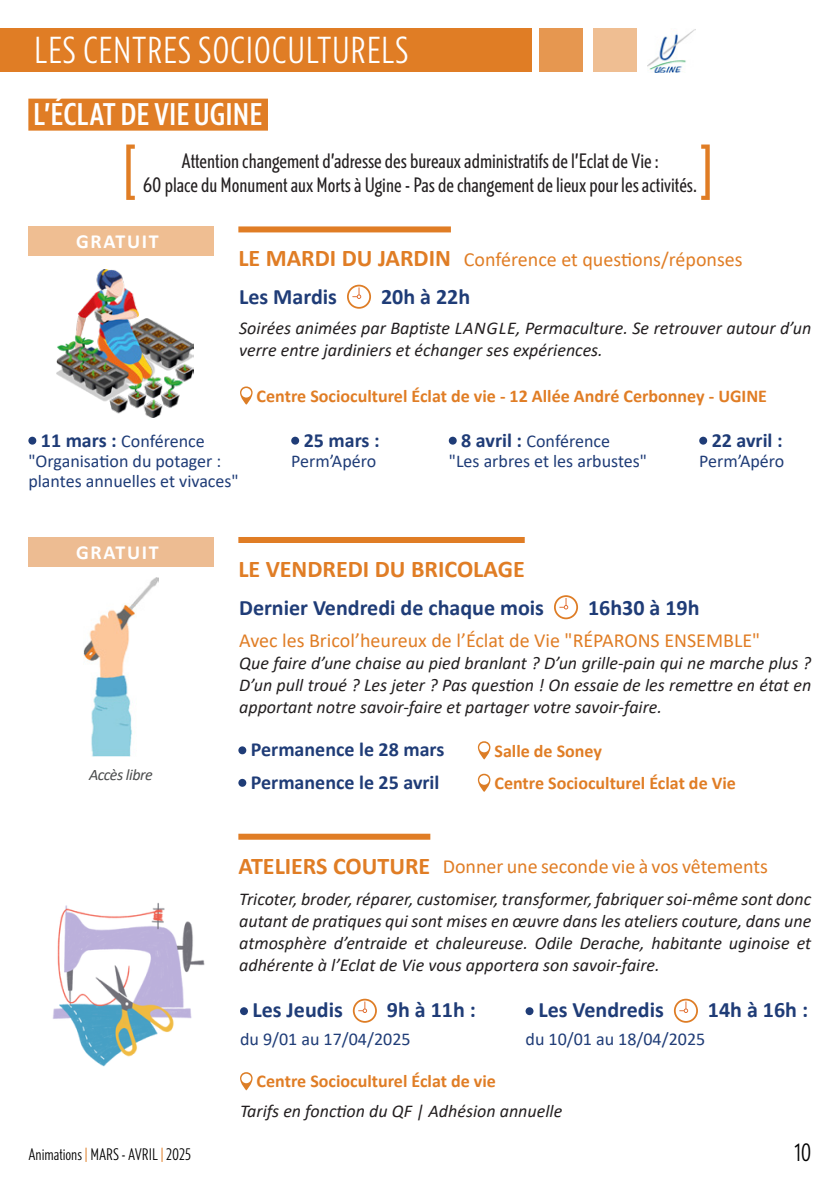
<style>
.page{position:relative;width:840px;height:1191px;background:#fff}
.page>*{position:absolute;margin:0;border:0;box-sizing:border-box;transform-origin:0 0}
.t1{font:300 36px "Kranto Cond";letter-spacing:.02em;color:#fff}
.t2{font:500 30px "Kranto Cond";color:#fff}
.Titre_principal{font:700 24px "Calibri";color:#e07d25}
.t3{font:300 24px "Kranto Cond";color:#000}
.Titre_principal-2{font:700 22px "Calibri";color:#1f3c77}
.t4{font:20px "Kranto Cond";color:#231f20}
.Titre_principal-3{font:20px "Calibri";color:#e07d25}
.Titre_principal-4{font:700 20px "Calibri";color:#1f3c77}
.t5{font:700 20px "Calibri";letter-spacing:.08em;color:#fff}
.Titre_principal-5{font:italic 18px/22px "Calibri";color:#231f20;text-align:justify}
.Titre_principal-6{font:18px "Calibri";color:#1f3c77}
.t6{font:700 18px "Calibri";color:#e07d25}
.t7{font:300 16px "Kranto Cond";color:#000}
.t8{font:italic 16px "Calibri";letter-spacing:-.03em;color:#4b4c4d}
.s1{font-weight:700;font-size:20px}
.s2{color:#de7d26}
.s3{color:#e07d25}
</style>
<div class="page">
<div style="left:0;top:28px;width:531px;height:44px;background:#e07d25"></div>
<div style="left:592px;top:28px;width:44px;height:44px;background:#efbe92"></div>
<div style="left:539px;top:28px;width:43px;height:44px;background:#e69750"></div>
<svg style="left:126px;top:144px;width:9px;height:56px"></svg>
<img style="left:647px;top:29px;width:48px;height:43px">
<div style="left:28px;top:99px;width:240px;height:32px;background:#e07d25"></div>
<svg style="left:554px;top:595px;width:23px;height:24px"></svg>
<div style="left:238px;top:537px;width:286px;height:6px;background:#e07d25"></div>
<div style="left:238px;top:746px;width:8px;height:8px;background:#1f3c77;border-radius:50%"></div>
<div style="left:238px;top:779px;width:8px;height:8px;background:#1f3c77;border-radius:50%"></div>
<div style="left:28px;top:537px;width:185px;height:29px;background:#edbc92"></div>
<svg style="left:477px;top:741px;width:13px;height:18px"></svg>
<div style="left:479px;top:743px;width:10px;height:9px;background:#fff;border-radius:50%"></div>
<svg style="left:477px;top:773px;width:13px;height:19px"></svg>
<div style="left:479px;top:775px;width:10px;height:10px;background:#fff;border-radius:50%"></div>
<img style="left:83px;top:577px;width:75px;height:179px">
<img style="left:56px;top:269px;width:137px;height:148px">
<svg style="left:347px;top:285px;width:24px;height:24px"></svg>
<div style="left:238px;top:226px;width:212px;height:6px;background:#e07d25"></div>
<div style="left:28px;top:437px;width:8px;height:7px;background:#1f3c77;border-radius:50%"></div>
<div style="left:291px;top:437px;width:8px;height:7px;background:#1f3c77;border-radius:50%"></div>
<div style="left:448px;top:437px;width:8px;height:7px;background:#1f3c77;border-radius:50%"></div>
<svg style="left:698px;top:437px;width:8px;height:7px"></svg>
<div style="left:28px;top:226px;width:185px;height:30px;background:#efbe92"></div>
<svg style="left:240px;top:386px;width:12px;height:18px"></svg>
<div style="left:241px;top:388px;width:10px;height:9px;background:#fff;border-radius:50%"></div>
<svg style="left:701px;top:144px;width:8px;height:56px"></svg>
<img style="left:52px;top:903px;width:153px;height:164px">
<div style="left:525px;top:1007px;width:8px;height:8px;background:#1f3c77;border-radius:50%"></div>
<svg style="left:673px;top:998px;width:24px;height:24px"></svg>
<div style="left:238px;top:833px;width:192px;height:6px;background:#e07d25"></div>
<div style="left:240px;top:1007px;width:8px;height:8px;background:#1f3c77;border-radius:50%"></div>
<svg style="left:352px;top:998px;width:24px;height:24px"></svg>
<svg style="left:240px;top:1072px;width:12px;height:18px"></svg>
<div style="left:241px;top:1073px;width:10px;height:10px;background:#fff;border-radius:50%"></div>
<h1 class="t1" style="left:34px;top:28px;width:376px">LES CENTRES SOCIOCULTURELS</h1>
<p class="t2" style="left:33px;top:95px;width:230px">L’ÉCLAT DE VIE UGINE</p>
<p class="t4" style="left:181px;top:148px;width:478px">Attention changement d’adresse des bureaux administratifs de l’Eclat de Vie :</p>
<p class="t4" style="left:143px;top:172px;width:555px">60 place du Monument aux Morts à Ugine - Pas de changement de lieux pour les activités.</p>
<p class="t5" style="left:76px;top:227px;width:84px">GRATUIT</p>
<p class="Titre_principal" style="left:238px;top:241px;width:214px">LE MARDI DU JARDIN</p>
<p class="Titre_principal-3" style="left:463px;top:245px;width:280px">Conférence et questions/réponses</p>
<p class="Titre_principal-2" style="left:239px;top:282px;width:99px">Les Mardis</p>
<p class="Titre_principal-2" style="left:381px;top:282px;width:91px">20h à 22h</p>
<p class="Titre_principal-5" style="left:239px;top:317px;width:573px">Soirées animées par Baptiste LANGLE, Permaculture. Se retrouver autour d’un verre entre jardiniers et échanger ses expériences.</p>
<p class="t6" style="left:256px;top:383px;width:511px">Centre Socioculturel Éclat de vie - 12 Allée André Cerbonney - UGINE</p>
<p class="Titre_principal-6" style="left:41px;top:428px;width:165px"><span class="s1">11 mars :</span> Conférence</p>
<p class="Titre_principal-6" style="left:28px;top:448px;width:194px">"Organisation du potager :</p>
<p class="Titre_principal-6" style="left:28px;top:468px;width:212px">plantes annuelles et vivaces"</p>
<p class="t5" style="left:76px;top:538px;width:84px">GRATUIT</p>
<p class="Titre_principal-4" style="left:303px;top:426px;width:77px">25 mars :</p>
<p class="Titre_principal-6" style="left:291px;top:448px;width:87px">Perm’Apéro</p>
<p class="Titre_principal-6" style="left:461px;top:428px;width:150px"><span class="s1">8 avril :</span> Conférence</p>
<p class="Titre_principal-6" style="left:448px;top:448px;width:200px">"Les arbres et les arbustes"</p>
<p class="Titre_principal" style="left:238px;top:552px;width:288px">LE VENDREDI DU BRICOLAGE</p>
<p class="Titre_principal-4" style="left:711px;top:426px;width:72px">22 avril :</p>
<p class="Titre_principal-6" style="left:698px;top:448px;width:87px">Perm’Apéro</p>
<p class="t8" style="left:89px;top:763px;width:65px">Accès libre</p>
<p class="Titre_principal-2" style="left:239px;top:592px;width:306px">Dernier Vendredi de chaque mois</p>
<p class="Titre_principal-2" style="left:587px;top:592px;width:113px">16h30 à 19h</p>
<p class="Titre_principal-3" style="left:239px;top:626px;width:522px">Avec les Bricol’heureux de l’Éclat de Vie "RÉPARONS ENSEMBLE"</p>
<p class="Titre_principal-5" style="left:239px;top:651px;width:573px">Que faire d’une chaise au pied branlant ? D’un grille-pain qui ne marche plus ?<br>D’un pull troué ? Les jeter ? Pas question ! On essaie de les remettre en état en apportant notre savoir-faire et partager votre savoir-faire.</p>
<p class="Titre_principal-4" style="left:251px;top:735px;width:195px">Permanence le 28 mars</p>
<p class="Titre_principal-4" style="left:251px;top:768px;width:190px">Permanence le 25 avril</p>
<p class="t6" style="left:494px;top:738px;width:109px">Salle de Soney</p>
<p class="t6" style="left:494px;top:770px;width:243px">Centre Socioculturel Éclat de Vie</p>
<p class="Titre_principal" style="left:238px;top:848px;width:193px">ATELIERS COUTURE</p>
<p class="Titre_principal-3" style="left:442px;top:852px;width:326px">Donner une seconde vie à vos vêtements</p>
<p class="Titre_principal-5" style="left:239px;top:887px;width:573px">Tricoter, broder, réparer, customiser, transformer, fabriquer soi-même sont donc autant de pratiques qui sont mises en œuvre dans les ateliers couture, dans une atmosphère d’entraide et chaleureuse. Odile Derache, habitante uginoise et adhérente à l’Eclat de Vie vous apportera son savoir-faire.</p>
<p class="Titre_principal-2" style="left:252px;top:994px;width:92px">Les Jeudis</p>
<p class="Titre_principal-2" style="left:386px;top:994px;width:90px">9h à 11h :</p>
<p class="Titre_principal-6" style="left:240px;top:1026px;width:172px">du 9/01 au 17/04/2025</p>
<p class="t6" style="left:256px;top:1068px;width:241px">Centre Socioculturel Éclat de vie</p>
<p class="Titre_principal-5" style="left:240px;top:1099px;width:323px">Tarifs en fonction du QF | Adhésion annuelle</p>
<p class="Titre_principal-2" style="left:538px;top:994px;width:127px">Les Vendredis</p>
<p class="Titre_principal-2" style="left:707px;top:994px;width:102px">14h à 16h :</p>
<p class="Titre_principal-6" style="left:525px;top:1026px;width:181px">du 10/01 au 18/04/2025</p>
<p class="t7" style="left:28px;top:1144px;width:164px">Animations <span class="s2">|</span> MARS - AVRIL <span class="s3">|</span> 2025</p>
<h3 class="t3" style="left:793px;top:1137px;width:19px">10</h3>
</div>
